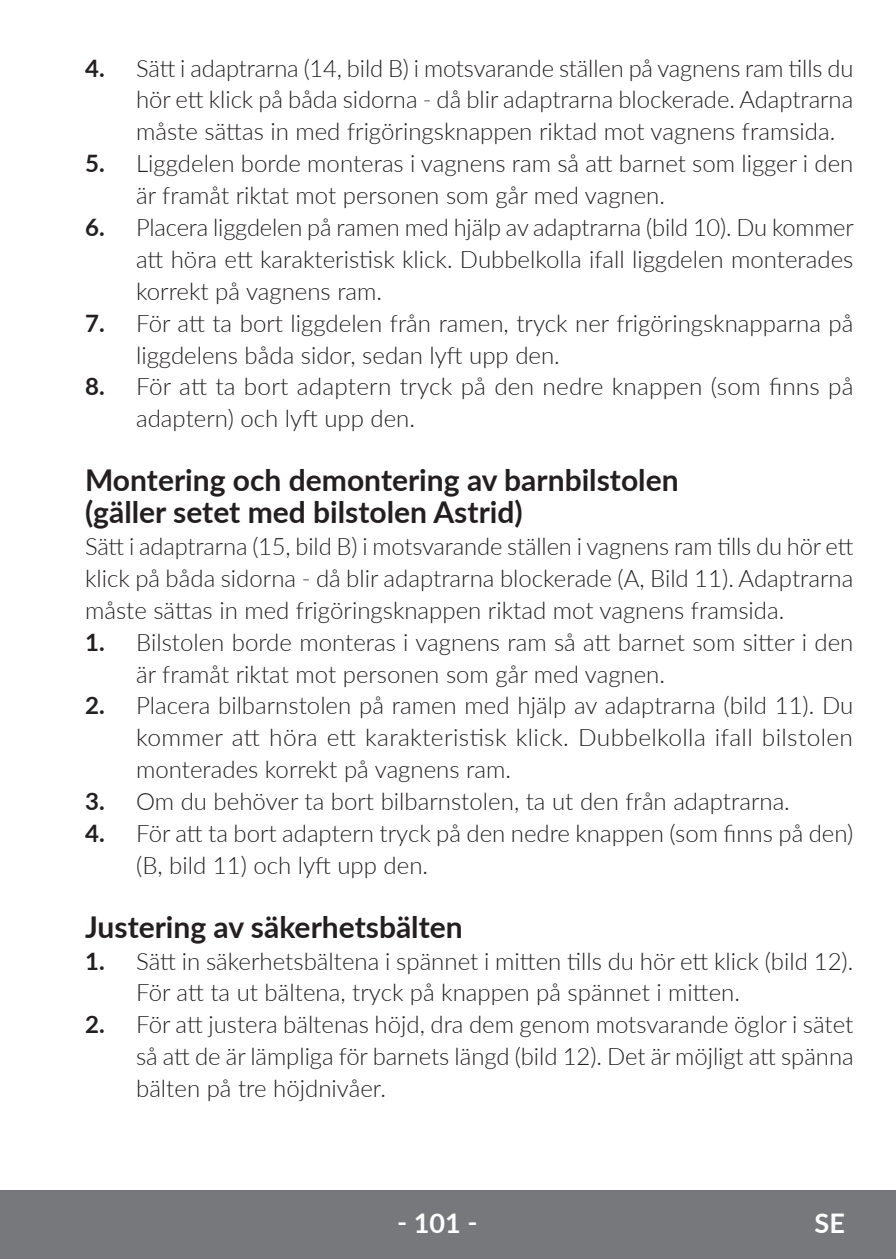
<style>
.page{position:relative;width:896px;height:1259px;background:#fff}
.page>*{position:absolute;margin:0;border:0;box-sizing:border-box;transform-origin:0 0}
.t1{font:700 30px/31.8px "Lato";color:#231f20}
.t2{font:700 27px "Lato";color:#fff}
.t3{font:300 24px/31.8px "Lato";color:#231f20}
.s1{font-weight:700}
</style>
<div class="page">
<div style="left:0;top:1190px;width:895px;height:69px;background:#76787b"></div>
<p class="t3" style="left:136px;top:51px;width:718px;text-align:justify;text-indent:-51px"><span class="s1">4.</span> Sätt i adaptrarna (14, bild B) i motsvarande ställen på vagnens ram tills du hör ett klick på båda sidorna - då blir adaptrarna blockerade. Adaptrarna måste sättas in med frigöringsknappen riktad mot vagnens framsida.</p>
<p class="t3" style="left:136px;top:147px;width:718px;text-indent:-51px"><span class="s1">5.</span> Liggdelen borde monteras i vagnens ram så att barnet som ligger i den är framåt riktat mot personen som går med vagnen.</p>
<p class="t3" style="left:136px;top:211px;width:719px;text-align:justify;text-indent:-51px"><span class="s1">6.</span> Placera liggdelen på ramen med hjälp av adaptrarna (bild 10). Du kommer att höra ett karakteristisk klick. Dubbelkolla ifall liggdelen monterades korrekt på vagnens ram.</p>
<p class="t3" style="left:136px;top:306px;width:718px;text-indent:-51px"><span class="s1">7.</span> För att ta bort liggdelen från ramen, tryck ner frigöringsknapparna på liggdelens båda sidor, sedan lyft upp den.</p>
<p class="t3" style="left:136px;top:370px;width:719px;text-indent:-51px"><span class="s1">8.</span> För att ta bort adaptern tryck på den nedre knappen (som finns på adaptern) och lyft upp den.</p>
<p class="t1" style="left:85px;top:463px;width:595px">Montering och demontering av barnbilstolen (gäller setet med bilstolen Astrid)</p>
<p class="t3" style="left:85px;top:529px;width:769px;text-align:justify">Sätt i adaptrarna (15, bild B) i motsvarande ställen i vagnens ram tills du hör ett klick på båda sidorna - då blir adaptrarna blockerade (A, Bild 11). Adaptrarna måste sättas in med frigöringsknappen riktad mot vagnens framsida.</p>
<p class="t3" style="left:136px;top:625px;width:718px;text-indent:-51px"><span class="s1">1.</span> Bilstolen borde monteras i vagnens ram så att barnet som sitter i den är framåt riktat mot personen som går med vagnen.</p>
<p class="t3" style="left:136px;top:689px;width:718px;text-align:justify;text-indent:-51px"><span class="s1">2.</span> Placera bilbarnstolen på ramen med hjälp av adaptrarna (bild 11). Du kommer att höra ett karakteristisk klick. Dubbelkolla ifall bilstolen monterades korrekt på vagnens ram.</p>
<p class="t3" style="left:85px;top:785px;width:706px"><span class="s1">3.</span> Om du behöver ta bort bilbarnstolen, ta ut den från adaptrarna.</p>
<p class="t3" style="left:136px;top:817px;width:718px;text-indent:-51px"><span class="s1">4.</span> För att ta bort adaptern tryck på den nedre knappen (som finns på den) (B, bild 11) och lyft upp den.</p>
<p class="t1" style="left:85px;top:909px;width:379px">Justering av säkerhetsbälten</p>
<p class="t3" style="left:136px;top:944px;width:718px;text-indent:-51px"><span class="s1">1.</span> Sätt in säkerhetsbältena i spännet i mitten tills du hör ett klick (bild 12).<br>För att ta ut bältena, tryck på knappen på spännet i mitten.</p>
<p class="t3" style="left:136px;top:1008px;width:719px;text-align:justify;text-indent:-51px"><span class="s1">2.</span> För att justera bältenas höjd, dra dem genom motsvarande öglor i sätet så att de är lämpliga för barnets längd (bild 12). Det är möjligt att spänna bälten på tre höjdnivåer.</p>
<p class="t2" style="left:397px;top:1203px;width:82px">‑ 101 ‑</p>
<p class="t2" style="left:814px;top:1203px;width:32px">SE</p>
</div>
